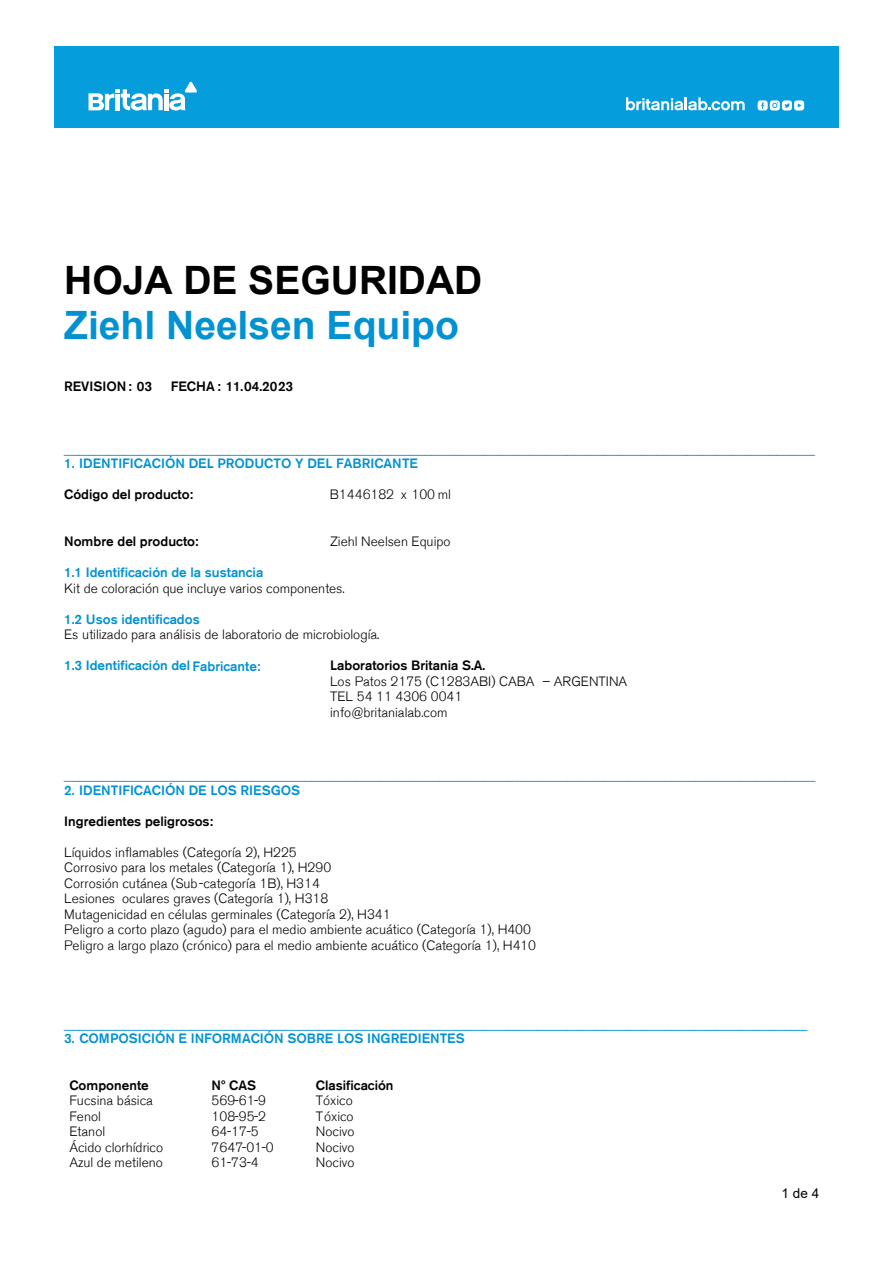
<style>
.page{position:relative;width:893px;height:1264px;background:#fff}
.page>*{position:absolute;margin:0;border:0;box-sizing:border-box;transform-origin:0 0}
.t1{font:700 39px "Arial";color:#0092d2}
.t2{font:700 39px "Arial";color:#000}
.t3{font:300 13.5px/15.6px "Akzidenz Grotesk BE";letter-spacing:.005em;color:#000}
.t4{font:13.5px "Arial";color:#0092d2}
.t5{font:500 13.5px "Akzidenz Grotesk BE";color:#0092d2}
.t6{font:500 13.5px "Akzidenz Grotesk BE";color:#000}
.t7{font:13.5px "Arial";color:#000}
</style>
<div class="page">
<div style="left:54px;top:46px;width:784px;height:81px;background:#069ddc"></div>
<svg style="left:88px;top:81px;width:109px;height:30px"></svg>
<svg style="left:626px;top:97px;width:118px;height:13px"></svg>
<svg style="left:757px;top:100px;width:47px;height:10px"></svg>
<h1 class="t2" style="left:64px;top:252px;width:420px">HOJA DE SEGURIDAD</h1>
<h1 class="t1" style="left:64px;top:297px;width:396px">Ziehl Neelsen Equipo</h1>
<p class="t6" style="left:64px;top:377px;width:89px">REVISION : 03</p>
<p class="t6" style="left:171px;top:377px;width:124px">FECHA : 11.04.2023</p>
<p class="t4" style="left:64px;top:438px;width:752px">____________________________________________________________________________________________________</p>
<p class="t5" style="left:64px;top:455px;width:355px">1. IDENTIFICACIÓN DEL PRODUCTO Y DEL FABRICANTE</p>
<p class="t6" style="left:64px;top:486px;width:130px">Código del producto:</p>
<p class="t3" style="left:330px;top:487px;width:123px">B1446182 x 100 ml</p>
<p class="t6" style="left:64px;top:533px;width:136px">Nombre del producto:</p>
<p class="t3" style="left:330px;top:533px;width:122px">Ziehl Neelsen Equipo</p>
<p class="t5" style="left:64px;top:564px;width:201px">1.1 Identificación de la sustancia</p>
<p class="t3" style="left:64px;top:580px;width:282px">Kit de coloración que incluye varios componentes.</p>
<p class="t5" style="left:64px;top:610px;width:137px">1.2 Usos identificados</p>
<p class="t3" style="left:64px;top:627px;width:317px">Es utilizado para análisis de laboratorio de microbiología.</p>
<p class="t5" style="left:64px;top:657px;width:198px">1.3 Identificación del Fabricante:</p>
<p class="t6" style="left:330px;top:657px;width:157px">Laboratorios Britania S.A.</p>
<p class="t3" style="left:330px;top:673px;width:299px">Los Patos 2175 (C1283ABI) CABA – ARGENTINA<br>TEL 54 11 4306 0041<br>info@britanialab.com</p>
<p class="t4" style="left:64px;top:764px;width:752px">____________________________________________________________________________________________________</p>
<p class="t5" style="left:64px;top:781px;width:237px">2. IDENTIFICACIÓN DE LOS RIESGOS</p>
<p class="t6" style="left:64px;top:812px;width:150px">Ingredientes peligrosos:</p>
<p class="t3" style="left:64px;top:844px;width:473px">Líquidos inflamables (Categoría 2), H225<br>Corrosivo para los metales (Categoría 1), H290<br>Corrosión cutánea (Sub-categoría 1B), H314<br>Lesiones oculares graves (Categoría 1), H318<br>Mutagenicidad en células germinales (Categoría 2), H341<br>Peligro a corto plazo (agudo) para el medio ambiente acuático (Categoría 1), H400<br>Peligro a largo plazo (crónico) para el medio ambiente acuático (Categoría 1), H410</p>
<p class="t4" style="left:64px;top:1013px;width:744px">___________________________________________________________________________________________________</p>
<p class="t5" style="left:64px;top:1029px;width:402px">3. COMPOSICIÓN E INFORMACIÓN SOBRE LOS INGREDIENTES</p>
<p class="t6" style="left:69px;top:1076px;width:81px">Componente</p>
<p class="t6" style="left:212px;top:1076px;width:46px">Nº CAS</p>
<p class="t6" style="left:316px;top:1076px;width:79px">Clasificación</p>
<p class="t3" style="left:69px;top:1092px;width:85px">Fucsina básica</p>
<p class="t3" style="left:212px;top:1092px;width:56px">569-61-9</p>
<p class="t3" style="left:316px;top:1092px;width:38px">Tóxico</p>
<p class="t3" style="left:69px;top:1108px;width:33px">Fenol</p>
<p class="t3" style="left:212px;top:1108px;width:56px">108-95-2</p>
<p class="t3" style="left:316px;top:1108px;width:39px">Tóxico</p>
<p class="t3" style="left:69px;top:1123px;width:37px">Etanol</p>
<p class="t3" style="left:212px;top:1123px;width:49px">64-17-5</p>
<p class="t3" style="left:316px;top:1123px;width:40px">Nocivo</p>
<p class="t3" style="left:69px;top:1139px;width:95px">Ácido clorhídrico</p>
<p class="t3" style="left:212px;top:1139px;width:64px">7647-01-0</p>
<p class="t3" style="left:316px;top:1139px;width:40px">Nocivo</p>
<p class="t3" style="left:69px;top:1154px;width:95px">Azul de metileno</p>
<p class="t3" style="left:212px;top:1154px;width:49px">61-73-4</p>
<p class="t3" style="left:316px;top:1154px;width:40px">Nocivo</p>
<p class="t7" style="left:781px;top:1183px;width:39px">1de4</p>
</div>
